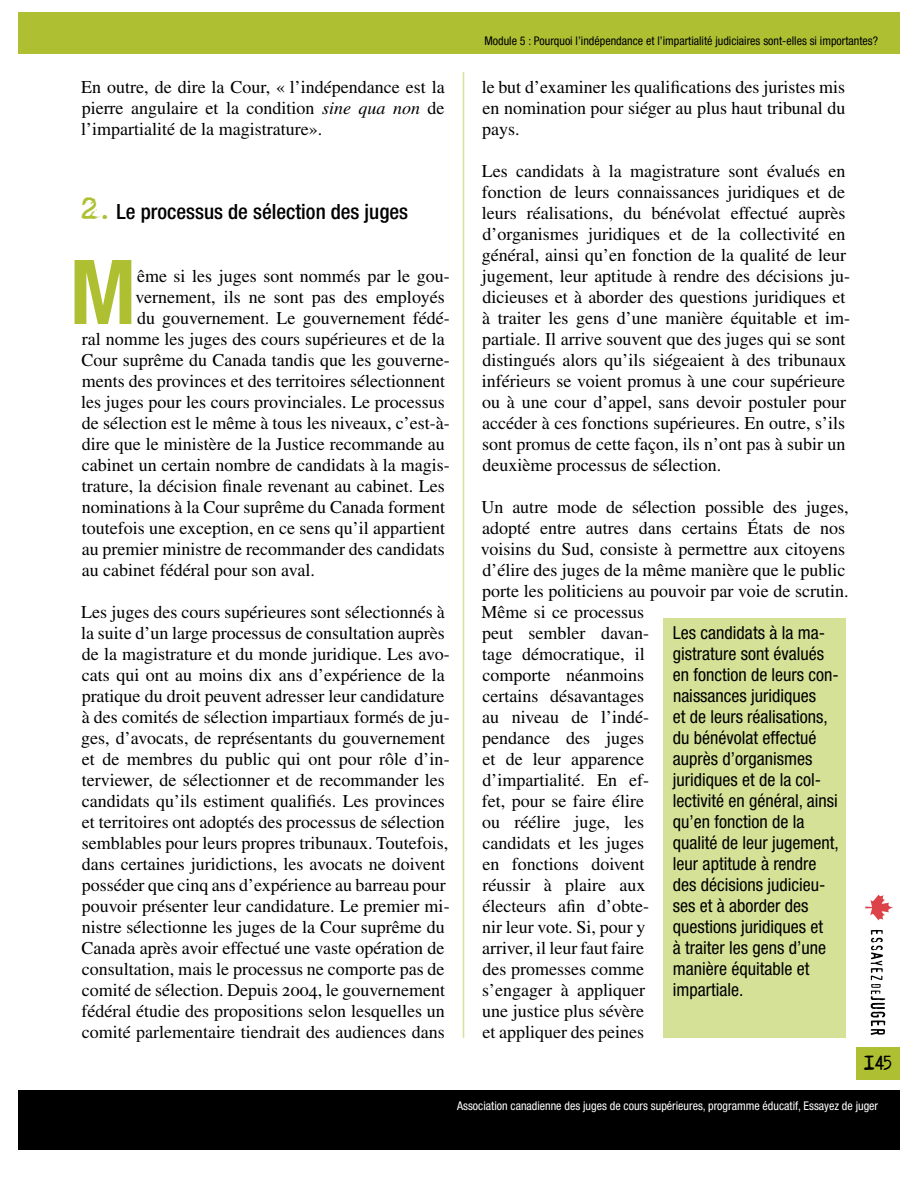
<style>
.page{position:relative;width:918px;height:1188px;background:#fff}
.page>*{position:absolute;margin:0;border:0;box-sizing:border-box;transform-origin:0 0}
.t1{font:700 condensed 89.7px "Helvetica Neue Std";color:#aec032}
.t2{font:500 condensed 21px "Helvetica Neue Std";color:#000}
.t3{font:18px/21px "Times LT Std";color:#000}
.t4{font:condensed 18px/21px "Helvetica Neue Std";color:#000}
.t5{font:18px "Adler accent";color:#000}
.t6{font:condensed 12px "Helvetica Neue Std";color:#000}
.t7{font:condensed 12px "Helvetica Neue Std";color:#fff}
.s1{font-style:italic}
.s2{font-family:"Adler accent";font-weight:400;font-stretch:normal;font-size:27px;color:#aec032}
</style>
<div class="page">
<div style="left:18px;top:12px;width:882px;height:42px;background:#aec032"></div>
<div style="left:18px;top:1090px;width:882px;height:60px;background:#000"></div>
<div style="left:856px;top:1047px;width:44px;height:33px;background:#aec032"></div>
<hr style="left:463px;top:72px;width:1px;height:966px;background:#d5e196">
<svg style="left:865px;top:894px;width:28px;height:27px"></svg>
<svg style="left:871px;top:930px;width:14px;height:105px"></svg>
<div style="left:663px;top:618px;width:183px;height:420px;background:#d5e196"></div>
<p class="t6" style="left:484px;top:34px;width:395px">Module 5 : Pourquoi l’indépendance et l’impartialité judiciaires sont-elles si importantes?</p>
<p class="t3" style="left:81px;top:76px;width:365px;text-align:justify">En outre, de dire la Cour, « l’indépendance est la pierre angulaire et la condition <span class="s1">sine qua non</span> de l’impartialité de la magistrature».</p>
<p class="t2" style="left:82px;top:199px;width:328px"><span class="s2">2.</span> Le processus de sélection des juges</p>
<h1 class="t1" style="left:70px;top:238px;width:68px">M</h1>
<p class="t3" style="left:137px;top:265px;width:314px">ême si les juges sont nommés par le gou-</p>
<p class="t3" style="left:135px;top:286px;width:311px">vernement, ils ne sont pas des employés</p>
<p class="t3" style="left:137px;top:307px;width:314px">du gouvernement. Le gouvernement fédé-</p>
<p class="t3" style="left:82px;top:328px;width:364px">ral nomme les juges des cours supérieures et de la</p>
<p class="t3" style="left:81px;top:349px;width:370px">Cour suprême du Canada tandis que les gouverne-</p>
<p class="t3" style="left:82px;top:370px;width:365px">ments des provinces et des territoires sélectionnent</p>
<p class="t3" style="left:81px;top:391px;width:365px">les juges pour les cours provinciales. Le processus</p>
<p class="t3" style="left:82px;top:412px;width:369px">de sélection est le même à tous les niveaux, c’est-à-</p>
<p class="t3" style="left:82px;top:433px;width:364px">dire que le ministère de la Justice recommande au</p>
<p class="t3" style="left:82px;top:454px;width:369px">cabinet un certain nombre de candidats à la magis-</p>
<p class="t3" style="left:82px;top:475px;width:365px">trature, la décision finale revenant au cabinet. Les</p>
<p class="t3" style="left:82px;top:496px;width:365px">nominations à la Cour suprême du Canada forment</p>
<p class="t3" style="left:82px;top:517px;width:365px">toutefois une exception, en ce sens qu’il appartient</p>
<p class="t3" style="left:82px;top:538px;width:365px">au premier ministre de recommander des candidats</p>
<p class="t3" style="left:82px;top:559px;width:235px">au cabinet fédéral pour son aval.</p>
<p class="t3" style="left:81px;top:601px;width:370px">Les juges des cours supérieures sont sélectionnés à la suite d’un large processus de consultation auprès de la magistrature et du monde juridique. Les avo&shy;cats qui ont au moins dix ans d’expérience de la pratique du droit peuvent adresser leur candidature à des comités de sélection impartiaux formés de ju&shy;ges, d’avocats, de représentants du gouvernement et de membres du public qui ont pour rôle d’in&shy;terviewer, de sélectionner et de recommander les candidats qu’ils estiment qualifiés. Les provinces et territoires ont adoptés des processus de sélection semblables pour leurs propres tribunaux. Toutefois, dans certaines juridictions, les avocats ne doivent posséder que cinq ans d’expérience au barreau pour pouvoir présenter leur candidature. Le premier mi&shy;nistre sélectionne les juges de la Cour suprême du Canada après avoir effectué une vaste opération de consultation, mais le processus ne comporte pas de comité de sélection. Depuis 2004, le gouvernement fédéral étudie des propositions selon lesquelles un comité parlementaire tiendrait des audiences dans</p>
<p class="t3" style="left:482px;top:76px;width:365px;text-align:justify">le but d’examiner les qualifications des juristes mis en nomination pour siéger au plus haut tribunal du pays.</p>
<p class="t3" style="left:482px;top:160px;width:370px">Les candidats à la magistrature sont évalués en fonction de leurs connaissances juridiques et de leurs réalisations, du bénévolat effectué auprès d’organismes juridiques et de la collectivité en général, ainsi qu’en fonction de la qualité de leur jugement, leur aptitude à rendre des décisions ju&shy;dicieuses et à aborder des questions juridiques et à traiter les gens d’une manière équitable et im&shy;partiale. Il arrive souvent que des juges qui se sont distingués alors qu’ils siégeaient à des tribunaux inférieurs se voient promus à une cour supérieure ou à une cour d’appel, sans devoir postuler pour accéder à ces fonctions supérieures. En outre, s’ils sont promus de cette façon, ils n’ont pas à subir un deuxième processus de sélection.</p>
<p class="t3" style="left:481px;top:496px;width:370px">Un autre mode de sélection possible des juges, adopté entre autres dans certains États de nos voisins du Sud, consiste à permettre aux citoyens d’élire des juges de la même manière que le public porte les politiciens au pouvoir par voie de scrutin.<br>Même si ce processus<br>peut sembler davan-<br>tage démocratique, il<br>comporte néanmoins<br>certains désavantages<br>au niveau de l’indé-<br>pendance des juges<br>et de leur apparence<br>d’impartialité. En ef-<br>fet, pour se faire élire<br>ou réélire juge, les<br>candidats et les juges<br>en fonctions doivent<br>réussir à plaire aux<br>électeurs afin d’obte-<br>nir leur vote. Si, pour y<br>arriver, il leur faut faire<br>des promesses comme<br>s’engager à appliquer<br>une justice plus sévère<br>et appliquer des peines</p>
<p class="t4" style="left:673px;top:622px;width:168px">Les candidats à la ma&shy;gistrature sont évalués en fonction de leurs con&shy;naissances juridiques<br>et de leurs réalisations, du bénévolat effectué auprès d’organismes juridiques et de la col&shy;lectivité en général, ainsi qu’en fonction de la qualité de leur jugement, leur aptitude à rendre des décisions judicieu&shy;ses et à aborder des questions juridiques et<br>à traiter les gens d’une manière équitable et impartiale.</p>
<p class="t5" style="left:864px;top:1055px;width:11px">145</p>
<p class="t7" style="left:457px;top:1099px;width:423px">Association canadienne des juges de cours supérieures, programme éducatif, Essayez de juger</p>
</div>
